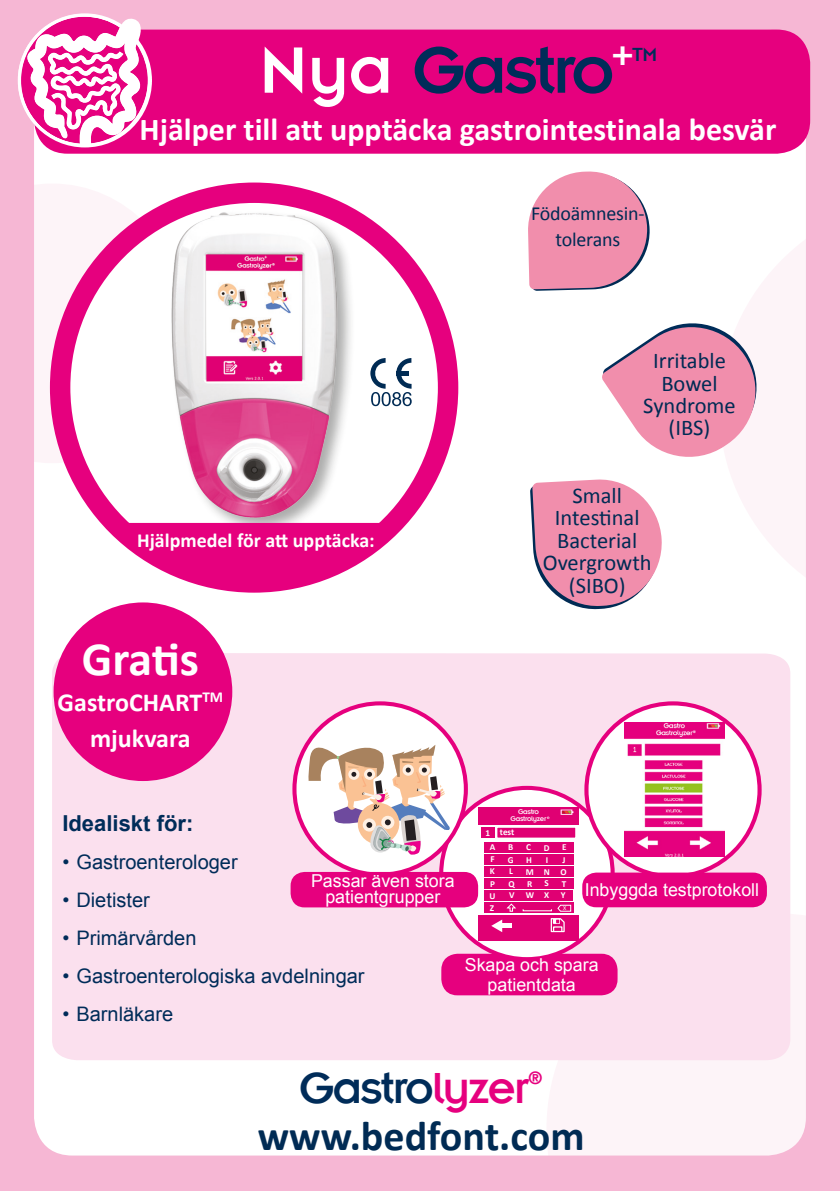
<style>
.page{position:relative;width:840px;height:1191px;background:#fff}
.page>*{position:absolute;margin:0;border:0;box-sizing:border-box;transform-origin:0 0}
.t1{font:72px "Insignia LT";letter-spacing:-.04em;color:#002c59}
.t2{font:48px "Insignia LT";letter-spacing:-.04em;color:#002c59}
.t3{font:700 48px "Calibri";color:#fff}
.t4{font:700 42px "Calibri";color:#002b54}
.t5{font:700 32px "Calibri";color:#fff}
.t6{font:700 26px/36px "Calibri";color:#fff;text-align:center}
.t7{font:22.4px "Calibri";color:#002b54}
.paragraph{font:700 22px "Arial";color:#002c59}
.t8{font:20px "Arial";color:#002c59}
.t9{font:700 20px "Calibri";color:#fff}
.t10{font:20px/25.4px "Calibri";letter-spacing:-.01em;color:#002b54;text-align:center}
.t11{font:19.8px "Insignia LT";color:#e6007e}
.t12{font:17.8px/20px "Arial";color:#fff;text-align:center}
.t13{font:700 9.2px/15.2px "Calibri";letter-spacing:1.075em;color:#fff;text-align:right}
.t14{font:7.4px/7px "Insignia LT";letter-spacing:-.04em;color:#fff;text-align:center}
.t15{font:6.2px "Calibri";color:#fff}
.s1{color:#fff}
.s2{color:#e6007e}
</style>
<div class="page">
<div style="left:0;top:0;width:839px;height:1191px;background:#f6b7d4"></div>
<div style="left:34px;top:30px;width:771px;height:1125px;background:#fff;border-radius:38px"></div>
<div style="left:34px;top:30px;width:775px;height:124px;background:#e6007e;border-radius:34px"></div>
<svg style="left:17px;top:13px;width:136px;height:135px"></svg>
<svg style="left:728px;top:193px;width:78px;height:431px;fill:#fdf4f8"></svg>
<div style="left:546px;top:913px;width:260px;height:243px;background:#fdf4f8"></div>
<svg style="left:34px;top:184px;width:111px;height:279px;fill:#fdf4f8"></svg>
<div style="left:52px;top:653px;width:737px;height:407px;background:#fbe0ee"></div>
<div style="left:441px;top:953px;width:176px;height:42px;background:#e6007e;border-radius:16px"></div>
<svg style="left:441px;top:788px;width:171px;height:171px"></svg>
<div style="left:478px;top:807px;width:100px;height:133px;background:#e00073"></div>
<svg style="left:560px;top:809px;width:13px;height:5px"></svg>
<div style="left:478px;top:825px;width:100px;height:89px;background:linear-gradient(to right,#fffbfd,#fefafc)"></div>
<div style="left:496px;top:827px;width:79px;height:11px;background:#e00073"></div>
<div style="left:496px;top:827px;width:79px;height:11px;border:1px solid #fff"></div>
<div style="left:480px;top:827px;width:14px;height:11px;background:#e00073"></div>
<div style="left:484px;top:842px;width:17px;height:11px;background:#e00073"></div>
<div style="left:538px;top:842px;width:17px;height:11px;background:#e00073"></div>
<div style="left:555px;top:842px;width:18px;height:11px;background:#e00073"></div>
<div style="left:502px;top:842px;width:17px;height:11px;background:#e00073"></div>
<div style="left:520px;top:842px;width:17px;height:11px;background:#e00073"></div>
<div style="left:484px;top:854px;width:17px;height:11px;background:#e00073"></div>
<div style="left:520px;top:854px;width:17px;height:11px;background:#e00073"></div>
<div style="left:538px;top:854px;width:17px;height:11px;background:#e00073"></div>
<div style="left:555px;top:854px;width:18px;height:11px;background:#e00073"></div>
<div style="left:502px;top:854px;width:17px;height:11px;background:#e00073"></div>
<div style="left:484px;top:866px;width:17px;height:10px;background:#e00073"></div>
<div style="left:520px;top:866px;width:17px;height:10px;background:#e00073"></div>
<div style="left:538px;top:866px;width:17px;height:10px;background:#e00073"></div>
<div style="left:555px;top:866px;width:18px;height:10px;background:#e00073"></div>
<div style="left:502px;top:866px;width:17px;height:10px;background:#e00073"></div>
<div style="left:484px;top:878px;width:17px;height:11px;background:#e00073"></div>
<div style="left:520px;top:878px;width:17px;height:11px;background:#e00073"></div>
<div style="left:538px;top:878px;width:17px;height:11px;background:#e00073"></div>
<div style="left:555px;top:878px;width:18px;height:11px;background:#e00073"></div>
<div style="left:502px;top:878px;width:17px;height:11px;background:#e00073"></div>
<div style="left:484px;top:890px;width:17px;height:11px;background:#e00073"></div>
<div style="left:484px;top:902px;width:17px;height:11px;background:#e00073"></div>
<div style="left:520px;top:890px;width:17px;height:11px;background:#e00073"></div>
<div style="left:537px;top:890px;width:18px;height:11px;background:#e00073"></div>
<div style="left:555px;top:890px;width:17px;height:11px;background:#e00073"></div>
<svg style="left:555px;top:902px;width:18px;height:11px"></svg>
<div style="left:502px;top:890px;width:17px;height:11px;background:#e00073"></div>
<div style="left:502px;top:902px;width:17px;height:11px;background:#e00073"></div>
<svg style="left:520px;top:902px;width:35px;height:11px"></svg>
<hr style="left:500px;top:924px;width:11px;height:4px;background:#fff">
<svg style="left:491px;top:919px;width:11px;height:13px"></svg>
<svg style="left:550px;top:918px;width:15px;height:14px"></svg>
<svg style="left:557px;top:904px;width:13px;height:7px"></svg>
<svg style="left:506px;top:903px;width:9px;height:8px"></svg>
<div style="left:54px;top:602px;width:178px;height:179px;background:#e6007e;border-radius:50%"></div>
<div style="left:294px;top:703px;width:171px;height:171px;background:#fff;border-radius:50%"></div>
<div style="left:292px;top:701px;width:175px;height:175px;border:4px solid #e6007e;border-radius:50%"></div>
<div style="left:290px;top:872px;width:188px;height:35px;background:#e6007e;border-radius:14px"></div>
<svg style="left:307px;top:735px;width:142px;height:120px"></svg>
<div style="left:586px;top:703px;width:173px;height:173px;background:#fff;border-radius:50%"></div>
<img style="left:624px;top:722px;width:100px;height:134px">
<div style="left:582px;top:872px;width:184px;height:35px;background:#e6007e;border-radius:14px"></div>
<svg style="left:528px;top:171px;width:122px;height:120px"></svg>
<svg style="left:602px;top:314px;width:162px;height:152px"></svg>
<svg style="left:530px;top:479px;width:132px;height:131px"></svg>
<svg style="left:60px;top:193px;width:388px;height:389px"></svg>
<img style="left:145px;top:193px;width:219px;height:330px">
<div style="left:50px;top:182px;width:408px;height:410px;border:20px solid #e6007e;border-radius:50%"></div>
<svg style="left:370px;top:358px;width:41px;height:48px"></svg>
<svg style="left:105px;top:523px;width:299px;height:122px"></svg>
<p class="t1" style="left:259px;top:33px;width:399px"><span class="s1">Nya</span> Gastro<sup>+</sup><sup>TM</sup></p>
<p class="t5" style="left:139px;top:109px;width:638px">Hjälper till att upptäcka gastrointestinala besvär</p>
<p class="t10" style="left:531px;top:201px;width:115px">Födoämnesin&shy;tolerans</p>
<p class="t9" style="left:137px;top:527px;width:239px">Hjälpmedel för att upptäcka:</p>
<p class="t3" style="left:82px;top:628px;width:119px">Gratis</p>
<p class="t6" style="left:58px;top:684px;width:167px">GastroCHART<sup>TM </sup>mjukvara</p>
<p class="t7" style="left:652px;top:346px;width:74px">Irritable</p>
<p class="t7" style="left:661px;top:369px;width:58px">Bowel</p>
<p class="t7" style="left:643px;top:391px;width:94px">Syndrome</p>
<p class="t7" style="left:668px;top:414px;width:43px">(IBS)</p>
<p class="t7" style="left:572px;top:481px;width:51px">Small</p>
<p class="t7" style="left:554px;top:503px;width:86px">Intestinal</p>
<p class="t7" style="left:557px;top:526px;width:81px">Bacterial</p>
<p class="t7" style="left:542px;top:548px;width:110px">Overgrowth</p>
<p class="t7" style="left:568px;top:571px;width:58px">(SIBO)</p>
<p class="t14" style="left:510px;top:808px;width:37px">Gastro<br>Gastrolyzer</p>
<p class="paragraph" style="left:62px;top:808px;width:132px">Idealiskt för:</p>
<p class="t8" style="left:62px;top:848px;width:177px">• Gastroenterologer</p>
<p class="t8" style="left:62px;top:886px;width:89px">• Dietister</p>
<p class="t8" style="left:62px;top:924px;width:136px">• Primärvården</p>
<p class="t8" style="left:62px;top:962px;width:303px">• Gastroenterologiska avdelningar</p>
<p class="t8" style="left:62px;top:1000px;width:112px">• Barnläkare</p>
<p class="t13" style="left:485px;top:825px;width:6px">1</p>
<p class="t13" style="left:499px;top:824px;width:16px">test<br>B</p>
<p class="t13" style="left:526px;top:839px;width:6px">C</p>
<p class="t13" style="left:543px;top:840px;width:7px">D</p>
<p class="t13" style="left:561px;top:839px;width:6px">E</p>
<p class="t13" style="left:489px;top:839px;width:7px">A</p>
<p class="t13" style="left:490px;top:852px;width:6px">F</p>
<p class="t13" style="left:507px;top:852px;width:7px">G</p>
<p class="t13" style="left:526px;top:852px;width:7px">H</p>
<p class="t13" style="left:545px;top:852px;width:4px">I</p>
<p class="t13" style="left:562px;top:852px;width:5px">J</p>
<p class="t13" style="left:489px;top:863px;width:7px">K</p>
<p class="t13" style="left:509px;top:863px;width:5px">L</p>
<p class="t13" style="left:525px;top:864px;width:42px">MNO</p>
<p class="t13" style="left:490px;top:876px;width:6px">P</p>
<p class="t13" style="left:508px;top:876px;width:8px">Q</p>
<p class="t13" style="left:526px;top:876px;width:7px">R</p>
<p class="t13" style="left:544px;top:875px;width:6px">S</p>
<p class="t13" style="left:561px;top:876px;width:6px">T</p>
<p class="t13" style="left:489px;top:888px;width:7px">U</p>
<p class="t13" style="left:509px;top:887px;width:41px">VWX</p>
<p class="t13" style="left:560px;top:887px;width:6px">Y</p>
<p class="t13" style="left:489px;top:900px;width:6px">Z</p>
<p class="t12" style="left:311px;top:873px;width:145px;line-height:16px">Passar även stora patientgrupper</p>
<p class="t12" style="left:584px;top:880px;width:176px">Inbyggda testprotokoll</p>
<p class="t15" style="left:563px;top:904px;width:5px">X</p>
<p class="t12" style="left:464px;top:954px;width:135px">Skapa och spara patientdata</p>
<p class="t2" style="left:299px;top:1063px;width:231px">Gastro<span class="s2">lyzer</span></p>
<p class="t11" style="left:527px;top:1067px;width:17px">®</p>
<p class="t4" style="left:257px;top:1109px;width:328px">www.bedfont.com</p>
</div>
